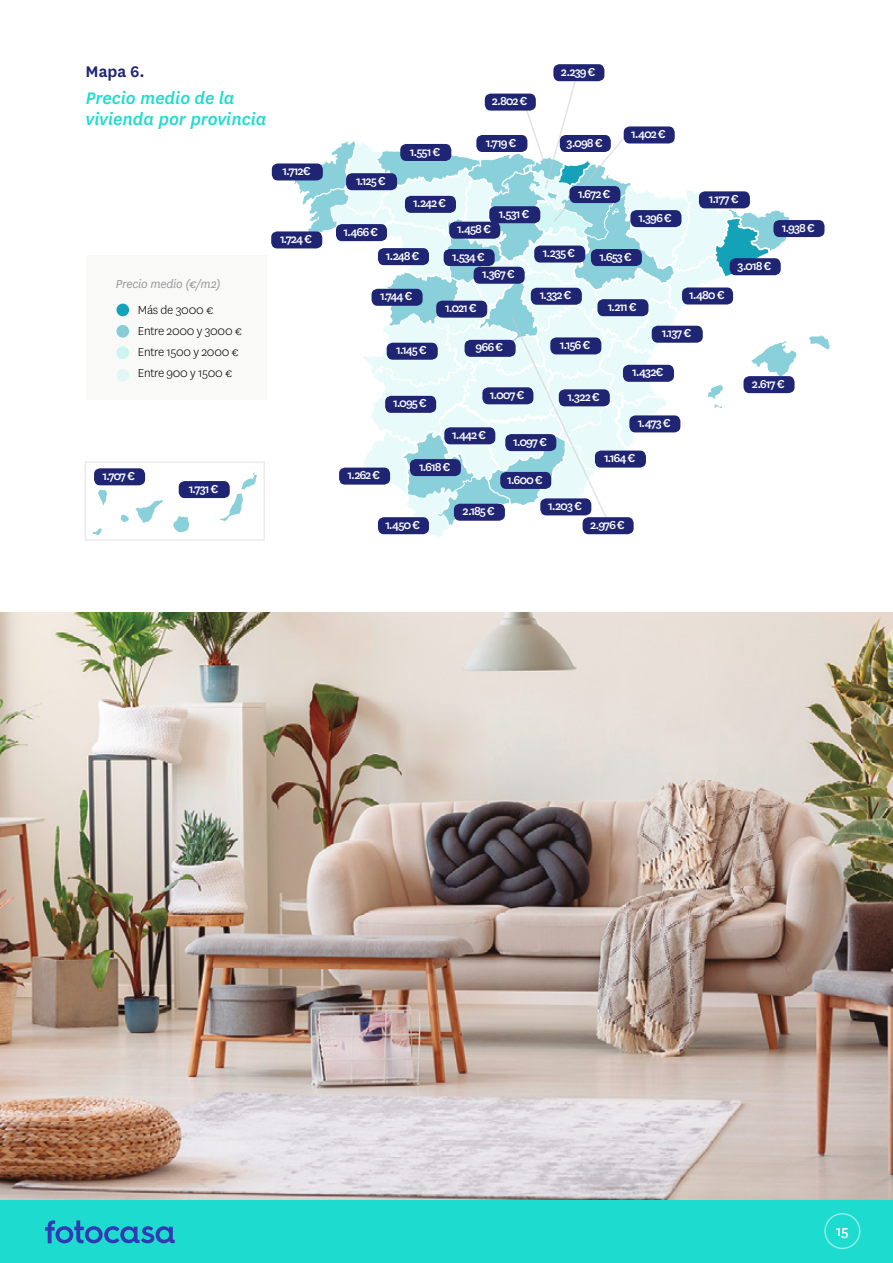
<style>
.page{position:relative;width:893px;height:1263px;background:#fff}
.page>*{position:absolute;margin:0;border:0;box-sizing:border-box;transform-origin:0 0}
.t1{font:italic 500 19.5px/21px "National";color:#1edbcf}
.t2{font:600 18px "National";color:#1f2573}
.t3{font:500 16.5px "National";color:#fff}
.t4{font:500 13.5px "National";letter-spacing:-.08em;color:#fff}
.t5{font:300 13.5px/21px "National";letter-spacing:-.02em;color:#000}
.t6{font:italic 13.5px "National";letter-spacing:-.015em;color:#9a999a}
</style>
<div class="page">
<div style="left:0;top:1199px;width:893px;height:64px;background:#1edbcf"></div>
<svg style="left:45px;top:1220px;width:130px;height:23px"></svg>
<div style="left:824px;top:1213px;width:36px;height:36px;border:2px solid #8eede7;border-radius:50%"></div>
<div style="left:86px;top:256px;width:180px;height:144px;background:#f3f3f2"></div>
<div style="left:116px;top:304px;width:13px;height:12px;background:#13a2b7;border-radius:50%"></div>
<svg style="left:116px;top:325px;width:13px;height:13px"></svg>
<svg style="left:116px;top:346px;width:13px;height:13px"></svg>
<div style="left:116px;top:369px;width:13px;height:13px;background:#e4f6f4;border-radius:50%"></div>
<svg style="left:291px;top:80px;width:539px;height:457px"></svg>
<div style="left:560px;top:135px;width:51px;height:17px;background:#1f2573;border-radius:6px"></div>
<div style="left:730px;top:258px;width:51px;height:17px;background:#1f2573;border-radius:6px"></div>
<div style="left:583px;top:517px;width:51px;height:17px;background:#1f2573;border-radius:6px"></div>
<div style="left:485px;top:94px;width:51px;height:17px;background:#1f2573;border-radius:6px"></div>
<div style="left:743px;top:376px;width:51px;height:17px;background:#1f2573;border-radius:6px"></div>
<div style="left:553px;top:64px;width:51px;height:17px;background:#1f2573;border-radius:6px"></div>
<div style="left:454px;top:504px;width:51px;height:17px;background:#1f2573;border-radius:6px"></div>
<div style="left:773px;top:220px;width:51px;height:17px;background:#1f2573;border-radius:6px"></div>
<div style="left:372px;top:289px;width:51px;height:17px;background:#1f2573;border-radius:6px"></div>
<svg style="left:92px;top:489px;width:71px;height:46px"></svg>
<svg style="left:173px;top:467px;width:84px;height:66px"></svg>
<div style="left:271px;top:231px;width:51px;height:17px;background:#1f2573;border-radius:6px"></div>
<div style="left:476px;top:135px;width:51px;height:17px;background:#1f2573;border-radius:6px"></div>
<div style="left:272px;top:163px;width:51px;height:17px;background:#1f2573;border-radius:6px"></div>
<div style="left:94px;top:468px;width:51px;height:17px;background:#1f2573;border-radius:6px"></div>
<div style="left:569px;top:186px;width:51px;height:17px;background:#1f2573;border-radius:6px"></div>
<div style="left:444px;top:427px;width:51px;height:17px;background:#1f2573;border-radius:6px"></div>
<div style="left:591px;top:249px;width:51px;height:17px;background:#1f2573;border-radius:6px"></div>
<div style="left:410px;top:459px;width:51px;height:17px;background:#1f2573;border-radius:6px"></div>
<div style="left:500px;top:472px;width:51px;height:17px;background:#1f2573;border-radius:6px"></div>
<div style="left:400px;top:144px;width:51px;height:17px;background:#1f2573;border-radius:6px"></div>
<div style="left:444px;top:249px;width:51px;height:17px;background:#1f2573;border-radius:6px"></div>
<div style="left:489px;top:206px;width:51px;height:17px;background:#1f2573;border-radius:6px"></div>
<div style="left:682px;top:287px;width:51px;height:17px;background:#1f2573;border-radius:6px"></div>
<div style="left:629px;top:415px;width:51px;height:17px;background:#1f2573;border-radius:6px"></div>
<div style="left:336px;top:224px;width:51px;height:17px;background:#1f2573;border-radius:6px"></div>
<div style="left:449px;top:222px;width:51px;height:17px;background:#1f2573;border-radius:6px"></div>
<div style="left:378px;top:517px;width:51px;height:17px;background:#1f2573;border-radius:6px"></div>
<div style="left:623px;top:365px;width:51px;height:17px;background:#1f2573;border-radius:6px"></div>
<div style="left:624px;top:126px;width:51px;height:17px;background:#1f2573;border-radius:6px"></div>
<div style="left:630px;top:210px;width:51px;height:17px;background:#1f2573;border-radius:6px"></div>
<div style="left:474px;top:267px;width:51px;height:17px;background:#1f2573;border-radius:6px"></div>
<div style="left:531px;top:288px;width:51px;height:17px;background:#1f2573;border-radius:6px"></div>
<div style="left:559px;top:389px;width:51px;height:17px;background:#1f2573;border-radius:6px"></div>
<div style="left:339px;top:468px;width:51px;height:17px;background:#1f2573;border-radius:6px"></div>
<div style="left:378px;top:248px;width:51px;height:17px;background:#1f2573;border-radius:6px"></div>
<div style="left:405px;top:196px;width:51px;height:17px;background:#1f2573;border-radius:6px"></div>
<div style="left:534px;top:246px;width:51px;height:17px;background:#1f2573;border-radius:6px"></div>
<div style="left:597px;top:299px;width:51px;height:17px;background:#1f2573;border-radius:6px"></div>
<div style="left:540px;top:498px;width:51px;height:17px;background:#1f2573;border-radius:6px"></div>
<div style="left:699px;top:191px;width:51px;height:17px;background:#1f2573;border-radius:6px"></div>
<div style="left:595px;top:451px;width:51px;height:17px;background:#1f2573;border-radius:6px"></div>
<div style="left:550px;top:337px;width:51px;height:17px;background:#1f2573;border-radius:6px"></div>
<div style="left:387px;top:343px;width:51px;height:17px;background:#1f2573;border-radius:6px"></div>
<div style="left:652px;top:326px;width:51px;height:17px;background:#1f2573;border-radius:6px"></div>
<div style="left:346px;top:173px;width:51px;height:17px;background:#1f2573;border-radius:6px"></div>
<div style="left:505px;top:434px;width:51px;height:17px;background:#1f2573;border-radius:6px"></div>
<div style="left:385px;top:396px;width:51px;height:17px;background:#1f2573;border-radius:6px"></div>
<div style="left:436px;top:301px;width:51px;height:17px;background:#1f2573;border-radius:6px"></div>
<div style="left:482px;top:387px;width:51px;height:17px;background:#1f2573;border-radius:6px"></div>
<div style="left:465px;top:340px;width:51px;height:17px;background:#1f2573;border-radius:6px"></div>
<img style="left:1px;top:612px;width:892px;height:587px">
<h2 class="t2" style="left:85px;top:59px;width:61px">Mapa 6.</h2>
<h1 class="t1" style="left:86px;top:86px;width:182px">Precio medio de la vivienda por provincia</h1>
<p class="t4" style="left:283px;top:162px;width:29px">1.712€</p>
<p class="t6" style="left:116px;top:275px;width:106px">Precio medio (€/m2)</p>
<p class="t5" style="left:138px;top:299px;width:106px">Más de 3000 €<br>Entre 2000 y 3000 €<br>Entre 1500 y 2000 €<br>Entre 900 y 1500 €</p>
<p class="t4" style="left:280px;top:230px;width:33px">1.724 €</p>
<p class="t4" style="left:103px;top:467px;width:34px">1.707 €</p>
<p class="t4" style="left:189px;top:479px;width:31px">1.731 €</p>
<p class="t4" style="left:356px;top:172px;width:31px">1.125 €</p>
<p class="t4" style="left:410px;top:142px;width:32px">1.551 €</p>
<p class="t4" style="left:413px;top:194px;width:34px">1.242 €</p>
<p class="t4" style="left:492px;top:92px;width:37px">2.802 €</p>
<p class="t4" style="left:486px;top:133px;width:32px">1.719 €</p>
<p class="t4" style="left:499px;top:205px;width:32px">1.531 €</p>
<p class="t4" style="left:343px;top:222px;width:36px">1.466 €</p>
<p class="t4" style="left:457px;top:220px;width:35px">1.458 €</p>
<p class="t4" style="left:386px;top:246px;width:35px">1.248 €</p>
<p class="t4" style="left:380px;top:287px;width:34px">1.744 €</p>
<p class="t4" style="left:396px;top:341px;width:32px">1.145 €</p>
<p class="t4" style="left:393px;top:394px;width:35px">1.095 €</p>
<p class="t4" style="left:452px;top:247px;width:34px">1.534 €</p>
<p class="t4" style="left:482px;top:265px;width:34px">1.367 €</p>
<p class="t4" style="left:445px;top:299px;width:33px">1.021 €</p>
<p class="t4" style="left:476px;top:338px;width:29px">966 €</p>
<p class="t4" style="left:490px;top:386px;width:36px">1.007 €</p>
<p class="t4" style="left:561px;top:63px;width:36px">2.239 €</p>
<p class="t4" style="left:567px;top:133px;width:37px">3.098 €</p>
<p class="t4" style="left:631px;top:125px;width:36px">1.402 €</p>
<p class="t4" style="left:578px;top:184px;width:34px">1.672 €</p>
<p class="t4" style="left:639px;top:208px;width:35px">1.396 €</p>
<p class="t4" style="left:543px;top:244px;width:34px">1.235 €</p>
<p class="t4" style="left:540px;top:286px;width:33px">1.332 €</p>
<p class="t4" style="left:600px;top:247px;width:34px">1.653 €</p>
<p class="t4" style="left:608px;top:297px;width:31px">1.211 €</p>
<p class="t4" style="left:709px;top:190px;width:31px">1.177 €</p>
<p class="t4" style="left:689px;top:286px;width:37px">1.480 €</p>
<p class="t4" style="left:738px;top:257px;width:35px">3.018 €</p>
<p class="t4" style="left:560px;top:336px;width:32px">1.156 €</p>
<p class="t4" style="left:662px;top:324px;width:31px">1.137 €</p>
<p class="t4" style="left:782px;top:218px;width:34px">1.938 €</p>
<p class="t4" style="left:568px;top:388px;width:33px">1.322 €</p>
<p class="t4" style="left:632px;top:363px;width:33px">1.432€</p>
<p class="t4" style="left:752px;top:374px;width:34px">2.617 €</p>
<p class="t4" style="left:348px;top:466px;width:34px">1.262 €</p>
<p class="t4" style="left:452px;top:426px;width:35px">1.442 €</p>
<p class="t4" style="left:419px;top:457px;width:33px">1.618 €</p>
<p class="t4" style="left:463px;top:502px;width:34px">2.185 €</p>
<p class="t4" style="left:385px;top:515px;width:36px">1.450 €</p>
<p class="t4" style="left:513px;top:432px;width:35px">1.097 €</p>
<p class="t4" style="left:507px;top:470px;width:37px">1.600 €</p>
<p class="t4" style="left:548px;top:497px;width:35px">1.203 €</p>
<p class="t4" style="left:638px;top:414px;width:34px">1.473 €</p>
<p class="t4" style="left:604px;top:449px;width:33px">1.164 €</p>
<p class="t4" style="left:590px;top:515px;width:36px">2.976 €</p>
<p class="t3" style="left:836px;top:1220px;width:14px">15</p>
</div>
